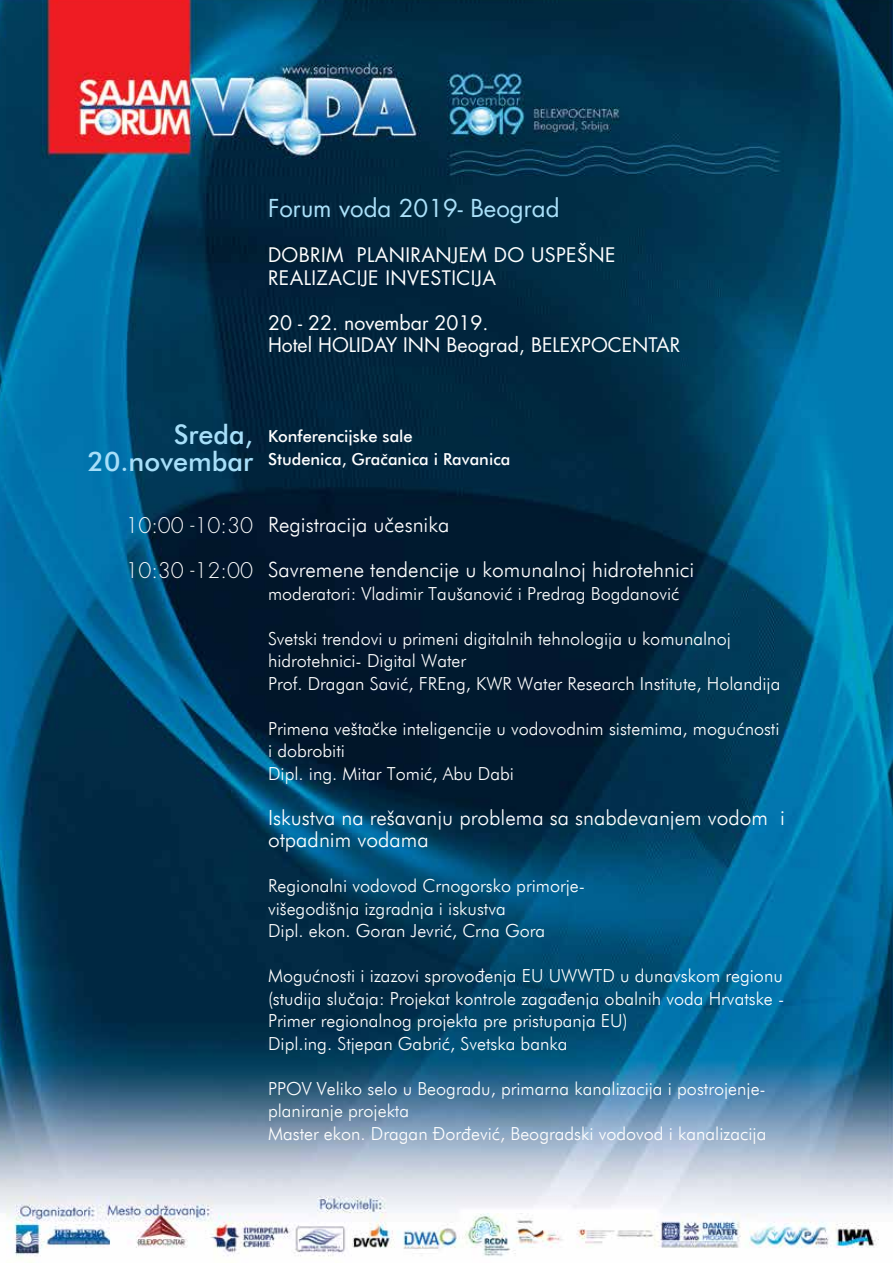
<style>
.page{position:relative;width:893px;height:1263px;background:#fff}
.page>*{position:absolute;margin:0;border:0;box-sizing:border-box;transform-origin:0 0}
.t1{font:500 27px/27px "Futura BT";color:#a7dff9;text-align:right}
.t2{font:24px "Futura";color:#aae0f9}
.t3{font:300 21px/45px "Futura BT";color:#fff}
.t4{font:300 21px "Futura";color:#fff}
.t5{font:19.5px/22.5px "Futura";letter-spacing:.01em;color:#fff}
.t6{font:300 18px/22.5px "Futura BT";color:#fff}
.t7{font:500 16.5px/22.5px "Futura BT";color:#fff}
</style>
<div class="page">
<img style="left:0;top:0;width:893px;height:1263px">
<h2 class="t2" style="left:268px;top:198px;width:293px">Forum voda 2019- Beograd</h2>
<p class="t5" style="left:268px;top:246px;width:349px">DOBRIM PLANIRANJEM DO USPEŠNE<br>REALIZACIJE INVESTICIJA</p>
<p class="t5" style="left:268px;top:313px;width:414px">20 - 22. novembar 2019.<br>Hotel HOLIDAY INN Beograd, BELEXPOCENTAR</p>
<h1 class="t1" style="left:88px;top:420px;width:167px">Sreda,<br>20.novembar</h1>
<p class="t7" style="left:268px;top:425px;width:244px">Konferencijske sale<br>Studenica, Gračanica i Ravanica</p>
<p class="t4" style="left:125px;top:514px;width:129px">10:00 -10:30</p>
<p class="t4" style="left:125px;top:559px;width:129px">10:30 -12:00</p>
<p class="t3" style="left:268px;top:502px;width:428px">Registracija učesnika<br>Savremene tendencije u komunalnoj hidrotehnici</p>
<p class="t6" style="left:268px;top:582px;width:413px">moderatori: Vladimir Tau{anović i Predrag Bogdanović</p>
<p class="t6" style="left:268px;top:627px;width:514px">Svetski trendovi u primeni digitalnih tehnologija u komunalnoj hidrotehnici- Digital Water<br>Prof. Dragan Savić, FREng, KWR Water Research Institute, Holandija</p>
<p class="t6" style="left:268px;top:717px;width:513px">Primena ve{tačke inteligencije u vodovodnim sistemima, mogućnosti i dobrobiti<br>Dipl. ing. Mitar Tomić, Abu Dabi</p>
<p class="t3" style="left:268px;top:806px;width:519px;line-height:22.5px">Iskustva na re{avanju problema sa snabdevanjem vodom i otpadnim vodama</p>
<p class="t6" style="left:268px;top:875px;width:319px">Regionalni vodovod Crnogorsko primorje&shy;vi{egodi{nja izgradnja i iskustva<br>Dipl. ekon. Goran Jevrić, Crna Gora</p>
<p class="t6" style="left:268px;top:965px;width:518px">Mogućnosti i izazovi sprovođenja EU UWWTD u dunavskom regionu (studija slučaja: Projekat kontrole zagađenja obalnih voda Hrvatske - Primer regionalnog projekta pre pristupanja EU)<br>Dipl.ing. Stjepan Gabrić, Svetska banka</p>
<p class="t6" style="left:268px;top:1077px;width:500px">PPOV Veliko selo u Beogradu, primarna kanalizacija i postrojenje&shy;planiranje projekta<br>Master ekon. Dragan \orđević, Beogradski vodovod i kanalizacija</p>
</div>
